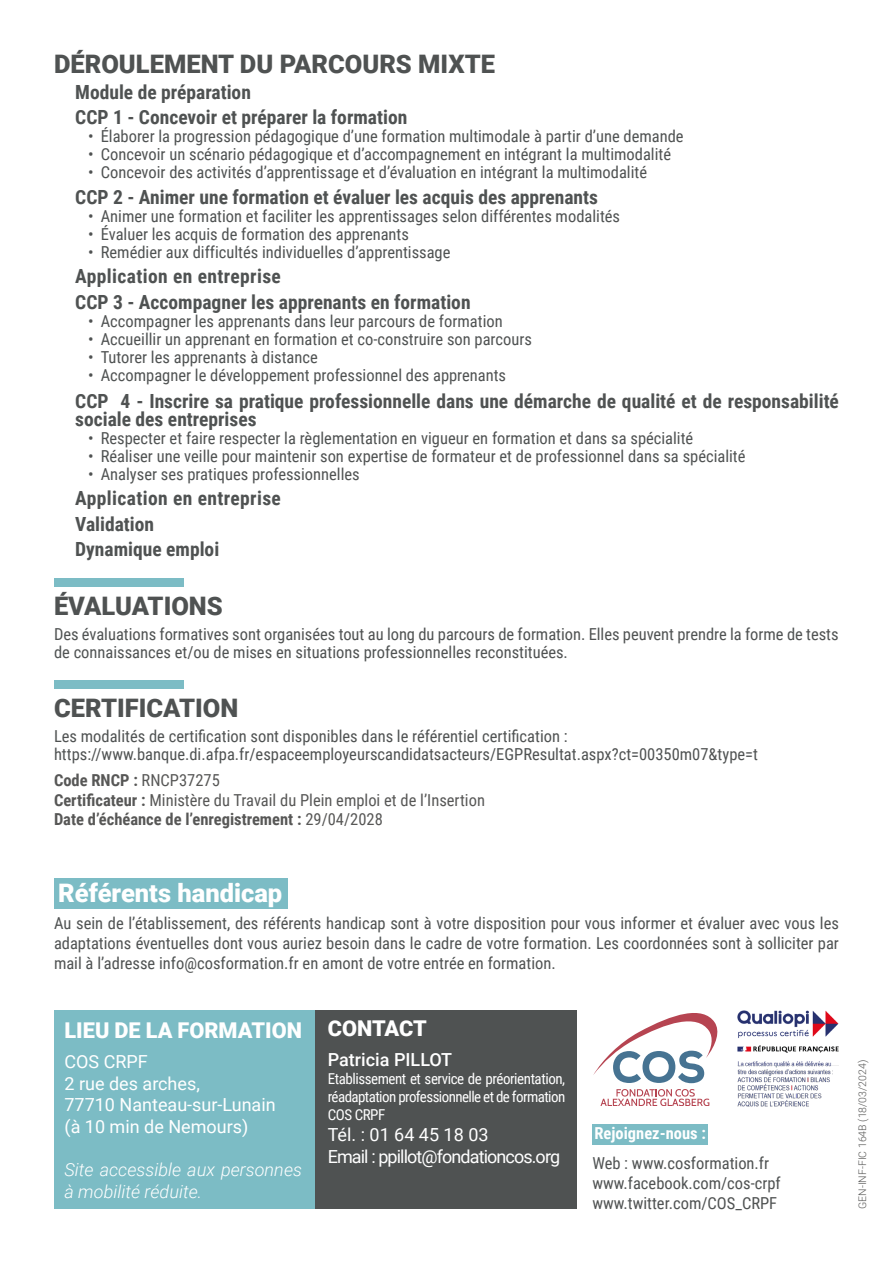
<style>
.page{position:relative;width:893px;height:1263px;background:#fff}
.page>*{position:absolute;margin:0;border:0;box-sizing:border-box;transform-origin:0 0}
.t1{font:900 25.5px "Roboto";color:#4f5252}
.t2{font:900 25.5px "Roboto";color:#fff}
.t3{font:900 21.75px "Roboto";color:#fff}
.t4{font:700 19.5px/18px "Roboto Condensed";color:#4f5252}
.t5{font:700 19.5px "Roboto Condensed";letter-spacing:.02em;color:#4f5252}
.t6{font:18px "Roboto";color:#fff}
.t7{font:italic 300 18px/21.6px "Roboto";color:#fff}
.t8{font:18px "Roboto";letter-spacing:-.05em;color:#fff}
.t9{font:500 18px "Roboto";color:#fff}
.t10{font:16.5px/19.8px "Roboto Condensed";color:#4f5252}
.t11{font:700 16.5px "Roboto Condensed";color:#575756}
.t12{font:16.5px "Roboto Condensed";color:#575756}
.t13{font:700 16.5px "Roboto Condensed";color:#fff}
.t14{font:15px/18px "Roboto Condensed";letter-spacing:-.04em;color:#fff;text-align:justify}
.t15{font:300 10.5px "Roboto";color:#575756}
.s1{font-weight:400}
.s2{font-weight:700}
</style>
<div class="page">
<div style="left:592px;top:1125px;width:116px;height:20px;background:#7cbcc5"></div>
<div style="left:54px;top:1011px;width:262px;height:198px;background:#7cbcc5"></div>
<div style="left:316px;top:1011px;width:261px;height:198px;background:#4f5252"></div>
<svg style="left:600px;top:1089px;width:109px;height:17px"></svg>
<svg style="left:593px;top:1013px;width:125px;height:70px"></svg>
<img style="left:737px;top:1011px;width:102px;height:96px">
<div style="left:54px;top:578px;width:129px;height:9px;background:#7cbcc5"></div>
<div style="left:54px;top:680px;width:129px;height:9px;background:#7cbcc5"></div>
<div style="left:54px;top:878px;width:233px;height:30px;background:#7cbcc5"></div>
<p class="t1" style="left:54px;top:46px;width:443px">DÉROULEMENT DU PARCOURS MIXTE</p>
<p class="t4" style="left:75px;top:82px;width:177px">Module de préparation</p>
<p class="t4" style="left:75px;top:107px;width:334px">CCP 1 - Concevoir et préparer la formation</p>
<p class="t10" style="left:88px;top:126px;width:597px">• Élaborer la progression pédagogique d’une formation multimodale à partir d’une demande</p>
<p class="t10" style="left:88px;top:144px;width:585px">• Concevoir un scénario pédagogique et d’accompagnement en intégrant la multimodalité</p>
<p class="t10" style="left:88px;top:162px;width:561px">• Concevoir des activités d’apprentissage et d’évaluation en intégrant la multimodalité</p>
<p class="t4" style="left:75px;top:187px;width:524px">CCP 2 - Animer une formation et évaluer les acquis des apprenants</p>
<p class="t10" style="left:88px;top:205px;width:534px">• Animer une formation et faciliter les apprentissages selon différentes modalités</p>
<p class="t10" style="left:88px;top:223px;width:322px">• Évaluer les acquis de formation des apprenants</p>
<p class="t10" style="left:88px;top:241px;width:364px">• Remédier aux difficultés individuelles d’apprentissage</p>
<p class="t5" style="left:75px;top:263px;width:207px">Application en entreprise</p>
<p class="t4" style="left:75px;top:292px;width:397px">CCP 3 - Accompagner les apprenants en formation</p>
<p class="t10" style="left:88px;top:310px;width:416px">• Accompagner les apprenants dans leur parcours de formation</p>
<p class="t10" style="left:88px;top:328px;width:445px">• Accueillir un apprenant en formation et co-construire son parcours</p>
<p class="t10" style="left:88px;top:346px;width:231px">• Tutorer les apprenants à distance</p>
<p class="t10" style="left:88px;top:364px;width:420px">• Accompagner le développement professionnel des apprenants</p>
<p class="t4" style="left:75px;top:391px;width:765px">CCP 4 - Inscrire sa pratique professionnelle dans une démarche de qualité et de responsabilité sociale des entreprises</p>
<p class="t10" style="left:88px;top:427px;width:607px">• Respecter et faire respecter la règlementation en vigueur en formation et dans sa spécialité</p>
<p class="t10" style="left:88px;top:445px;width:659px">• Réaliser une veille pour maintenir son expertise de formateur et de professionnel dans sa spécialité</p>
<p class="t10" style="left:88px;top:463px;width:273px">• Analyser ses pratiques professionnelles</p>
<p class="t5" style="left:75px;top:485px;width:207px">Application en entreprise</p>
<p class="t4" style="left:75px;top:514px;width:80px">Validation</p>
<p class="t4" style="left:75px;top:539px;width:145px">Dynamique emploi</p>
<p class="t1" style="left:54px;top:588px;width:170px">ÉVALUATIONS</p>
<p class="t10" style="left:54px;top:625px;width:786px;line-height:18px">Des évaluations formatives sont organisées tout au long du parcours de formation. Elles peuvent prendre la forme de tests de connaissances et/ou de mises en situations professionnelles reconstituées.</p>
<p class="t1" style="left:54px;top:690px;width:186px">CERTIFICATION</p>
<p class="t10" style="left:54px;top:726px;width:515px">Les modalités de certification sont disponibles dans le référentiel certification :</p>
<p class="t10" style="left:54px;top:744px;width:705px">https://www.banque.di.afpa.fr/espaceemployeurscandidatsacteurs/EGPResultat.aspx?ct=00350m07&amp;type=t</p>
<p class="t11" style="left:54px;top:768px;width:167px">Code RNCP : <span class="s1">RNCP37275</span></p>
<p class="t12" style="left:54px;top:788px;width:432px"><span class="s2">Certificateur :</span> Ministère du Travail du Plein emploi et de l’Insertion</p>
<p class="t11" style="left:54px;top:808px;width:330px">Date d’échéance de l’enregistrement : <span class="s1">29/04/2028</span></p>
<p class="t2" style="left:58px;top:875px;width:226px">Référents handicap</p>
<p class="t10" style="left:54px;top:912px;width:786px;text-align:justify">Au sein de l’établissement, des référents handicap sont à votre disposition pour vous informer et évaluer avec vous les adaptations éventuelles dont vous auriez besoin dans le cadre de votre formation. Les coordonnées sont à solliciter par mail à l’adresse info@cosformation.fr en amont de votre entrée en formation.</p>
<p class="t3" style="left:65px;top:1015px;width:239px">LIEU DE LA FORMATION</p>
<p class="t6" style="left:65px;top:1049px;width:85px">COS CRPF</p>
<p class="t6" style="left:65px;top:1071px;width:137px">2 rue des arches,</p>
<p class="t6" style="left:65px;top:1092px;width:213px">77710 Nanteau-sur-Lunain</p>
<p class="t6" style="left:65px;top:1114px;width:185px">(à 10 min de Nemours)</p>
<p class="t7" style="left:65px;top:1158px;width:239px">Site accessible aux personnes à mobilité réduite.</p>
<p class="t3" style="left:328px;top:1013px;width:100px">CONTACT</p>
<p class="t9" style="left:328px;top:1047px;width:126px">Patricia PILLOT</p>
<p class="t14" style="left:328px;top:1069px;width:239px">Etablissement et service de préorientation, réadaptation professionnelle et de formation COS CRPF</p>
<p class="t6" style="left:328px;top:1122px;width:162px">Tél. : 01 64 45 18 03</p>
<p class="t8" style="left:328px;top:1144px;width:234px">Email : ppillot@fondationcos.org</p>
<p class="t13" style="left:594px;top:1122px;width:113px">Rejoignez-nous :</p>
<p class="t10" style="left:592px;top:1153px;width:178px">Web : www.cosformation.fr</p>
<p class="t10" style="left:592px;top:1173px;width:190px">www.facebook.com/cos-crpf</p>
<p class="t10" style="left:592px;top:1192px;width:186px">www.twitter.com/COS_CRPF</p>
<p class="t15" style="left:855px;top:1209px;width:150px;rotate:-90deg">GEN-INF-FIC 164B (18/03/2024)</p>
</div>
